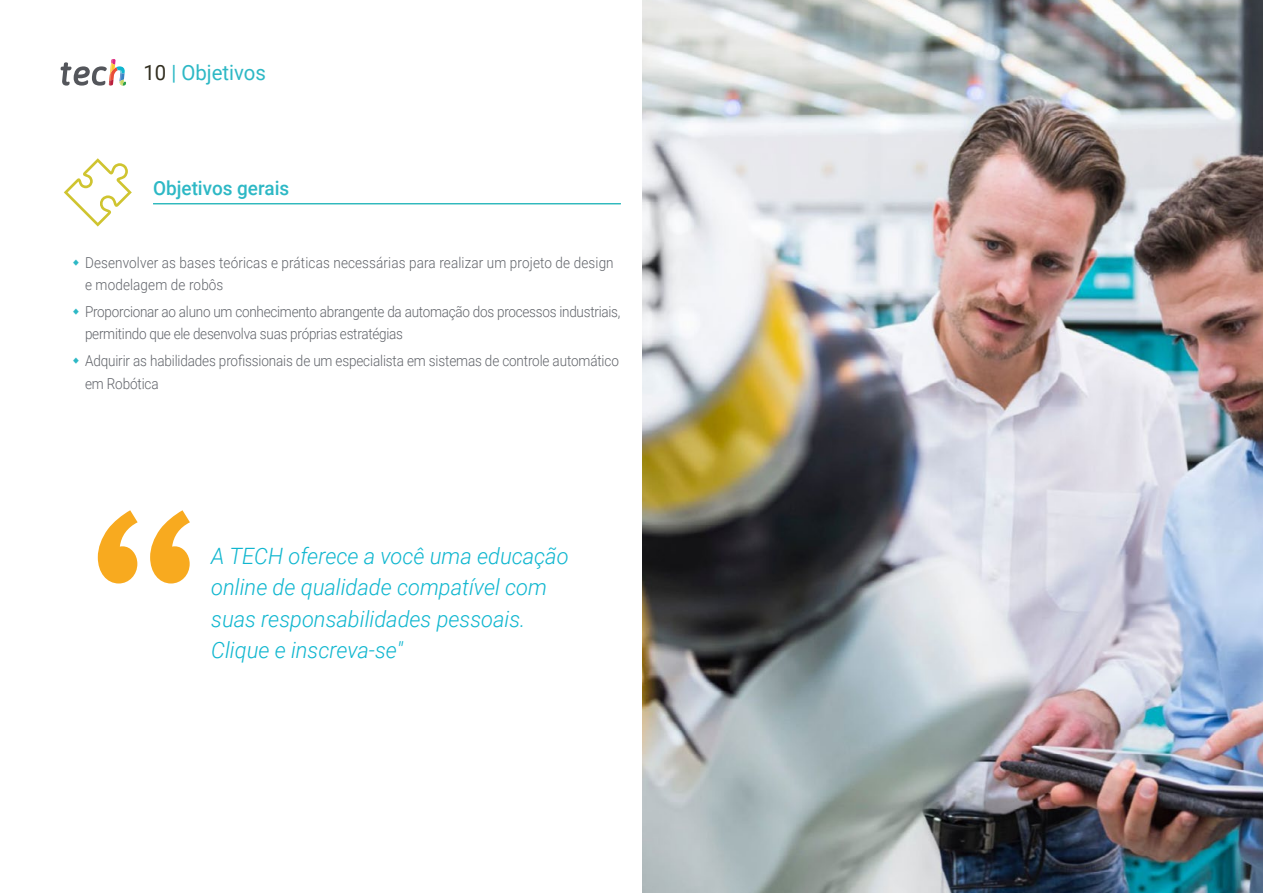
<style>
.page{position:relative;width:1263px;height:893px;background:#fff}
.page>*{position:absolute;margin:0;border:0;box-sizing:border-box;transform-origin:0 0}
.t1{font:italic 300 22.5px/31.5px "Roboto";color:#0fb6cf}
.t2{font:21px "Roboto";color:#2db8c5}
.t3{font:500 19.5px "Roboto";color:#2db8c5}
.t4{font:300 15px/22.5px "Roboto";letter-spacing:-.01em;color:#61646a;scale:.9 1}
.t5{font:300 15px/22.5px "Roboto";letter-spacing:.01em;color:#61646a;scale:.9 1}
.s1{color:#312e20}
</style>
<div class="page">
<hr style="left:153px;top:203px;width:468px;height:1px;background:#2db8c5">
<svg style="left:64px;top:158px;width:68px;height:69px"></svg>
<svg style="left:61px;top:59px;width:65px;height:27px"></svg>
<img style="left:642px;top:0;width:621px;height:893px">
<svg style="left:98px;top:510px;width:92px;height:73px"></svg>
<h2 class="t2" style="left:144px;top:57px;width:124px"><span class="s1">10</span> | Objetivos</h2>
<h3 class="t3" style="left:153px;top:175px;width:138px">Objetivos gerais</h3>
<p class="t5" style="left:85px;top:250px;width:589px">Desenvolver as bases teóricas e práticas necessárias para realizar um projeto de design e modelagem de robôs</p>
<p class="t4" style="left:85px;top:300px;width:596px">Proporcionar ao aluno um conhecimento abrangente da automação dos processos industriais, permitindo que ele desenvolva suas próprias estratégias</p>
<p class="t4" style="left:85px;top:349px;width:595px">Adquirir as habilidades profissionais de um especialista em sistemas de controle automático em Robótica</p>
<h1 class="t1" style="left:211px;top:539px;width:359px">A TECH oferece a você uma educação online de qualidade compatível com suas responsabilidades pessoais.<br>Clique e inscreva-se"</h1>
</div>
